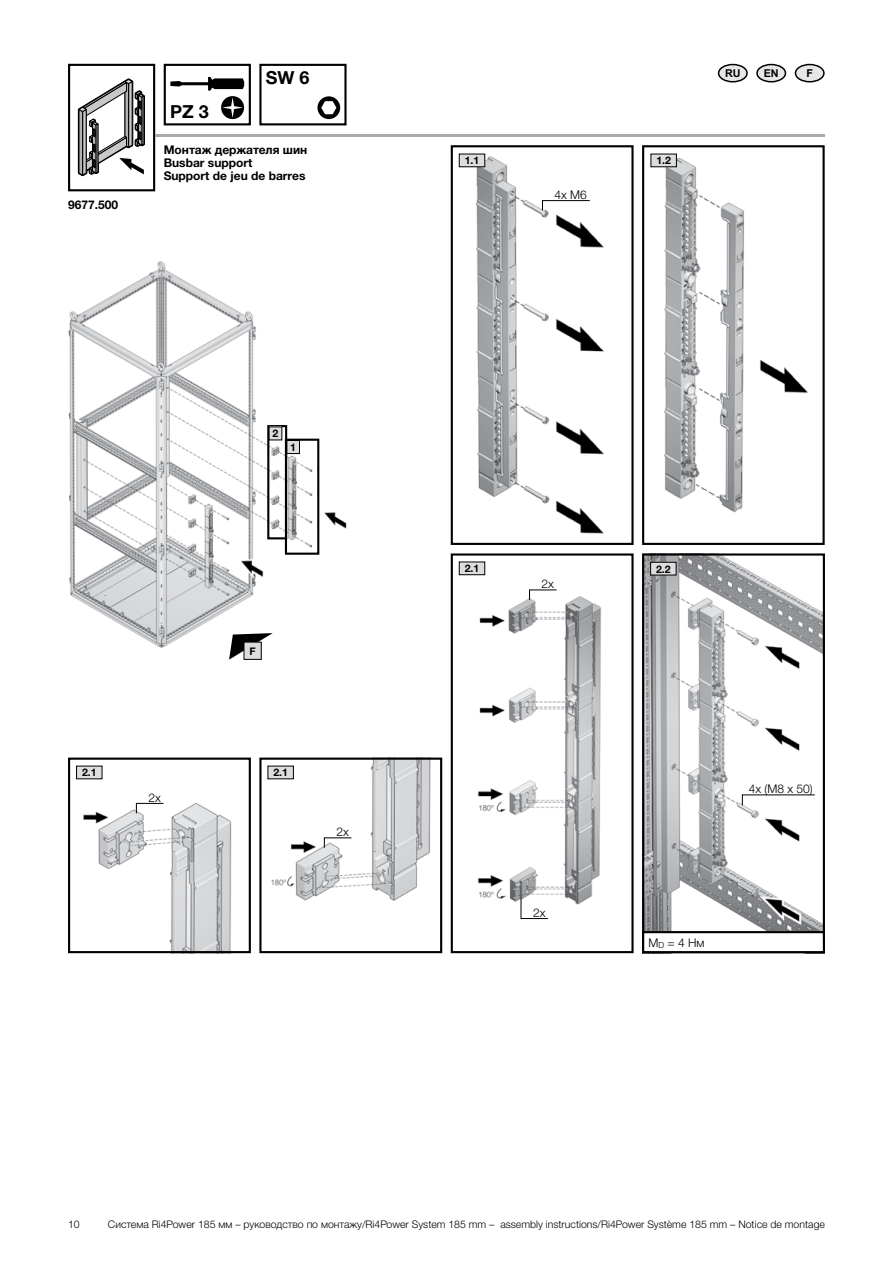
<style>
.page{position:relative;width:893px;height:1263px;background:#fff}
.page>*{position:absolute;margin:0;border:0;box-sizing:border-box;transform-origin:0 0}
.t1{font:700 18px "Neue Helvetica For Rittal";color:#000}
.t2{font:700 12px/12.9px "Neue Helvetica For Rittal";color:#000}
.t3{font:300 12px "Neue Helvetica For Rittal";color:#000}
.t4{font:700 10.8px "Arial";color:#000}
.t5{font:300 10.5px "Neue Helvetica For Rittal";color:#000}
.t6{font:700 10.5px "Neue Helvetica For Rittal";color:#000}
</style>
<div class="page">
<svg style="left:78px;top:78px;width:67px;height:99px"></svg>
<div style="left:68px;top:64px;width:87px;height:127px;border:2px solid #000"></div>
<hr style="left:155px;top:134px;width:670px;height:3px;background:#a7a9ac">
<div style="left:757px;top:65px;width:28px;height:17px;background:#e6e7e8;border-radius:50%"></div>
<div style="left:756px;top:64px;width:30px;height:18px;border:2px solid #000;border-radius:50%"></div>
<div style="left:795px;top:65px;width:29px;height:17px;background:#e6e7e8;border-radius:50%"></div>
<div style="left:795px;top:64px;width:30px;height:18px;border:2px solid #000;border-radius:50%"></div>
<div style="left:719px;top:65px;width:28px;height:17px;background:#e6e7e8;border-radius:50%"></div>
<div style="left:718px;top:64px;width:30px;height:18px;border:2px solid #000;border-radius:50%"></div>
<img style="left:458px;top:153px;width:146px;height:381px">
<div style="left:451px;top:145px;width:183px;height:400px;border:2px solid #000"></div>
<div style="left:459px;top:154px;width:26px;height:13px;background:#dcddde"></div>
<div style="left:459px;top:154px;width:26px;height:13px;border:1px solid #000"></div>
<div style="left:554px;top:186px;width:36px;height:15px;background:#fff"></div>
<svg style="left:542px;top:200px;width:48px;height:11px"></svg>
<img style="left:477px;top:596px;width:125px;height:324px">
<div style="left:451px;top:553px;width:183px;height:400px;border:2px solid #000"></div>
<div style="left:459px;top:562px;width:26px;height:13px;background:#dcddde"></div>
<div style="left:459px;top:562px;width:26px;height:13px;border:1px solid #000"></div>
<svg style="left:529px;top:589px;width:28px;height:11px"></svg>
<div style="left:532px;top:905px;width:23px;height:14px;background:#fff"></div>
<svg style="left:520px;top:897px;width:29px;height:22px"></svg>
<img style="left:645px;top:556px;width:177px;height:375px">
<div style="left:642px;top:553px;width:183px;height:400px;border:2px solid #000"></div>
<div style="left:651px;top:562px;width:25px;height:13px;background:#dcddde"></div>
<div style="left:650px;top:562px;width:26px;height:13px;border:1px solid #000"></div>
<div style="left:642px;top:931px;width:183px;height:22px;border:2px solid #000"></div>
<div style="left:748px;top:781px;width:65px;height:14px;background:#fff"></div>
<svg style="left:742px;top:794px;width:73px;height:12px"></svg>
<svg style="left:317px;top:96px;width:23px;height:23px"></svg>
<svg style="left:321px;top:101px;width:15px;height:13px"></svg>
<div style="left:259px;top:64px;width:88px;height:61px;border:2px solid #000"></div>
<svg style="left:170px;top:77px;width:74px;height:14px"></svg>
<div style="left:164px;top:64px;width:87px;height:61px;border:2px solid #000"></div>
<svg style="left:221px;top:96px;width:23px;height:23px"></svg>
<svg style="left:222px;top:97px;width:21px;height:21px"></svg>
<img style="left:68px;top:261px;width:279px;height:387px">
<div style="left:285px;top:439px;width:34px;height:116px;border:2px solid #000"></div>
<div style="left:287px;top:440px;width:12px;height:14px;background:#dcddde"></div>
<div style="left:286px;top:440px;width:14px;height:14px;border:1px solid #000"></div>
<div style="left:267px;top:425px;width:20px;height:114px;border:2px solid #000"></div>
<div style="left:269px;top:427px;width:13px;height:13px;background:#dcddde"></div>
<svg style="left:229px;top:633px;width:44px;height:27px"></svg>
<div style="left:244px;top:642px;width:17px;height:17px;background:#dcddde"></div>
<div style="left:244px;top:642px;width:18px;height:18px;border:1px solid #000"></div>
<img style="left:650px;top:153px;width:158px;height:360px">
<div style="left:642px;top:145px;width:183px;height:400px;border:2px solid #000"></div>
<div style="left:651px;top:154px;width:25px;height:13px;background:#dcddde"></div>
<img style="left:267px;top:760px;width:164px;height:141px">
<div style="left:259px;top:757px;width:183px;height:196px;border:2px solid #000"></div>
<div style="left:268px;top:766px;width:25px;height:13px;background:#dcddde"></div>
<div style="left:336px;top:824px;width:22px;height:14px;background:#fff"></div>
<svg style="left:324px;top:837px;width:28px;height:11px"></svg>
<img style="left:76px;top:765px;width:156px;height:185px">
<div style="left:68px;top:757px;width:183px;height:196px;border:2px solid #000"></div>
<div style="left:77px;top:766px;width:25px;height:13px;background:#dcddde"></div>
<div style="left:148px;top:789px;width:23px;height:14px;background:#fff"></div>
<svg style="left:136px;top:803px;width:28px;height:11px"></svg>
<p class="t2" style="left:68px;top:198px;width:52px">9677.500</p>
<h1 class="t1" style="left:170px;top:100px;width:40px">PZ 3</h1>
<h1 class="t1" style="left:266px;top:66px;width:45px">SW 6</h1>
<p class="t2" style="left:164px;top:144px;width:145px">Монтаж держателя шин<br>Busbar support<br>Support de jeu de barres</p>
<p class="t6" style="left:465px;top:154px;width:16px">1.1</p>
<p class="t3" style="left:554px;top:187px;width:34px">4x M6</p>
<p class="t6" style="left:656px;top:154px;width:16px">1.2</p>
<p class="t4" style="left:725px;top:66px;width:17px">RU</p>
<p class="t4" style="left:764px;top:66px;width:17px">EN</p>
<p class="t4" style="left:807px;top:66px;width:8px">F</p>
<p class="t6" style="left:82px;top:766px;width:16px">2.1</p>
<p class="t3" style="left:148px;top:790px;width:14px">2x</p>
<p class="t6" style="left:273px;top:427px;width:7px">2</p>
<p class="t6" style="left:290px;top:441px;width:7px">1</p>
<p class="t6" style="left:249px;top:644px;width:8px">F</p>
<p class="t6" style="left:273px;top:766px;width:16px">2.1</p>
<p class="t3" style="left:336px;top:824px;width:14px">2x</p>
<p class="t6" style="left:465px;top:562px;width:16px">2.1</p>
<p class="t3" style="left:541px;top:577px;width:14px">2x</p>
<p class="t3" style="left:533px;top:906px;width:14px">2x</p>
<p class="t6" style="left:656px;top:562px;width:16px">2.2</p>
<p class="t3" style="left:749px;top:782px;width:66px">4x (M8 x 50)</p>
<p class="t3" style="left:648px;top:935px;width:58px">M<sub>D</sub> = 4 Нм</p>
<p class="t5" style="left:68px;top:1218px;width:13px">10</p>
<p class="t5" style="left:108px;top:1218px;width:718px">Система Ri4Power 185 мм – руководство по монтажу/Ri4Power System 185 mm – assembly instructions/Ri4Power Système 185 mm – Notice de montage</p>
</div>
